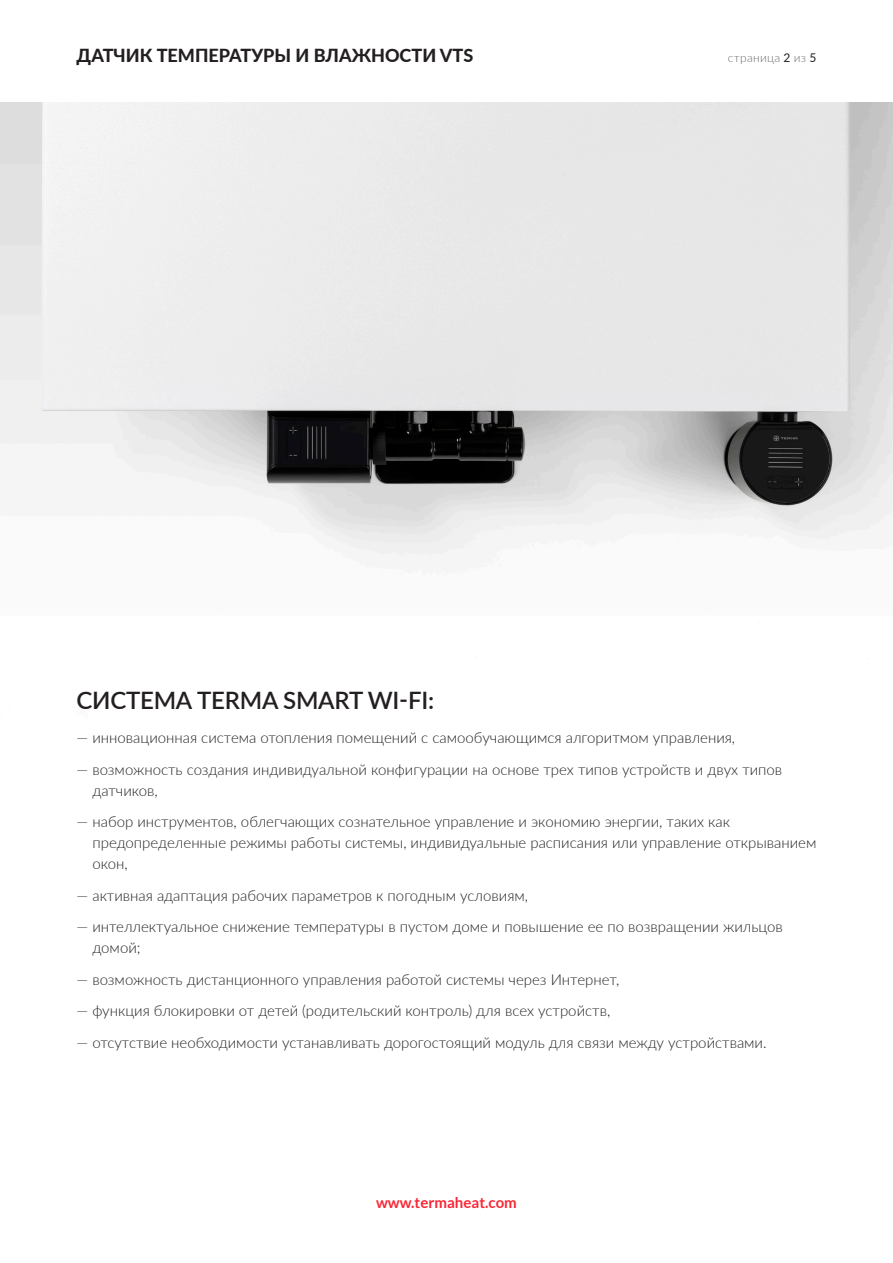
<style>
.page{position:relative;width:893px;height:1263px;background:#fff}
.page>*{position:absolute;margin:0;border:0;box-sizing:border-box;transform-origin:0 0}
.Nagłówek_1{font:600 24px "Lato";letter-spacing:-.01em;color:#231f20}
.t1{font:800 18px "Lato";color:#231f20}
.Tekst_10_pkt{font:300 15px/21px "Lato";color:#231f20}
.t2{font:700 15px "Lato";color:#f92634}
.t3{font:300 12px "Lato";letter-spacing:.02em;color:#6c6d70}
.s1{font-weight:400;color:#231f20}
</style>
<div class="page">
<img style="left:0;top:102px;width:893px;height:455px">
<p class="t1" style="left:77px;top:42px;width:398px">ДАТЧИК ТЕМПЕРАТУРЫ И ВЛАЖНОСТИ VTS</p>
<p class="t3" style="left:728px;top:49px;width:90px">страница <span class="s1">2</span> из <span class="s1">5</span></p>
<p class="Nagłówek_1" style="left:77px;top:683px;width:359px">СИСТЕМА TERMA SMART WI-FI:</p>
<p class="Tekst_10_pkt" style="left:77px;top:727px;width:660px">— инновационная система отопления помещений с самообучающимся алгоритмом управления,</p>
<p class="Tekst_10_pkt" style="left:92px;top:758px;width:691px;text-indent:-16px">— возможность создания индивидуальной конфигурации на основе трех типов устройств и двух типов датчиков,</p>
<p class="Tekst_10_pkt" style="left:92px;top:811px;width:725px;text-indent:-16px">— набор инструментов, облегчающих сознательное управление и экономию энергии, таких как предопределенные режимы работы системы, индивидуальные расписания или управление открыванием окон,</p>
<p class="Tekst_10_pkt" style="left:77px;top:884px;width:453px">— активная адаптация рабочих параметров к погодным условиям,</p>
<p class="Tekst_10_pkt" style="left:92px;top:916px;width:692px;text-indent:-16px">— интеллектуальное снижение температуры в пустом доме и повышение ее по возвращении жильцов домой;</p>
<p class="Tekst_10_pkt" style="left:77px;top:968px;width:544px">— возможность дистанционного управления работой системы через Интернет,</p>
<p class="Tekst_10_pkt" style="left:77px;top:1000px;width:535px">— функция блокировки от детей (родительский контроль) для всех устройств,</p>
<p class="Tekst_10_pkt" style="left:77px;top:1031px;width:692px">— отсутствие необходимости устанавливать дорогостоящий модуль для связи между устройствами.</p>
<p class="t2" style="left:376px;top:1194px;width:142px">www.termaheat.com</p>
</div>
